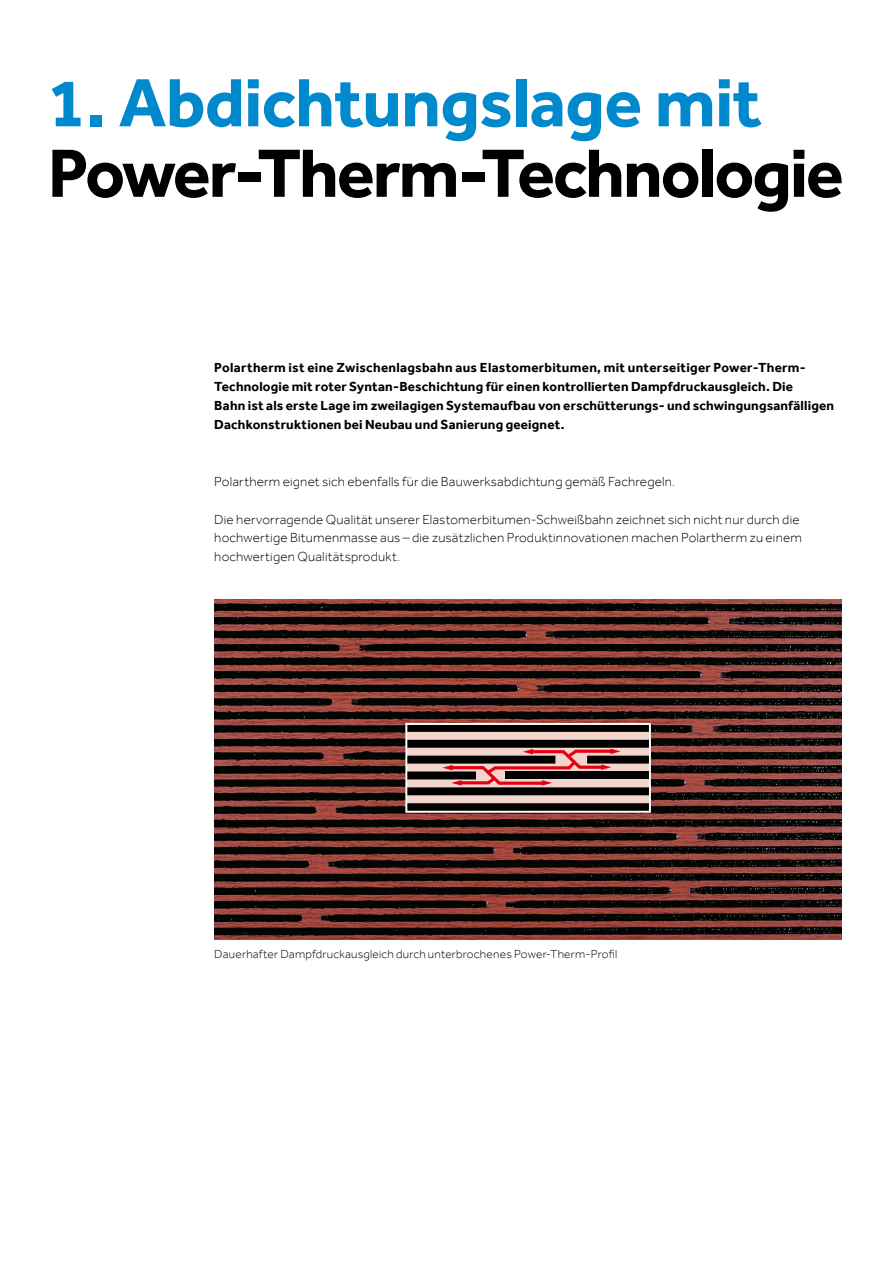
<style>
.page{position:relative;width:893px;height:1263px;background:#fff}
.page>*{position:absolute;margin:0;border:0;box-sizing:border-box;transform-origin:0 0}
.t1{font:700 70.5px "Effra";letter-spacing:-.03em;color:#000}
.t2{font:700 70.5px "Effra";letter-spacing:-.01em;color:#008acd}
.t3{font:700 13.5px/18.9px "Effra";letter-spacing:.015em;color:#000}
.t4{font:300 13.5px/18.9px "Effra";letter-spacing:.015em;color:#000}
.t5{font:300 12px "Effra";letter-spacing:.015em;color:#000}
</style>
<div class="page">
<img style="left:214px;top:599px;width:628px;height:340px">
<svg style="left:408px;top:726px;width:240px;height:84px;background:#765c5a"></svg>
<div style="left:405px;top:723px;width:246px;height:90px;border:2px solid #fff"></div>
<h1 class="t2" style="left:48px;top:61px;width:715px">1. Abdichtungslage mit</h1>
<h1 class="t1" style="left:48px;top:131px;width:797px">Power-Therm-Technologie</h1>
<p class="t3" style="left:214px;top:358px;width:621px">Polartherm ist eine Zwischenlagsbahn aus Elastomerbitumen, mit unterseitiger Power-Therm-Technologie mit roter Syntan-Beschichtung für einen kontrollierten Dampfdruckausgleich. Die<br>Bahn ist als erste Lage im zweilagigen Systemaufbau von erschütterungs- und schwingungsanfälligen Dachkonstruktionen bei Neubau und Sanierung geeignet.</p>
<p class="t4" style="left:214px;top:472px;width:462px">Polartherm eignet sich ebenfalls für die Bauwerksabdichtung gemäß Fachregeln.</p>
<p class="t4" style="left:214px;top:509px;width:589px">Die hervorragende Qualität unserer Elastomerbitumen-Schweißbahn zeichnet sich nicht nur durch die hochwertige Bitumenmasse aus – die zusätzlichen Produktinnovationen machen Polartherm zu einem hochwertigen Qualitätsprodukt.</p>
<p class="t5" style="left:214px;top:947px;width:404px">Dauerhafter Dampfdruckausgleich durch unterbrochenes Power-Therm-Profil</p>
</div>
